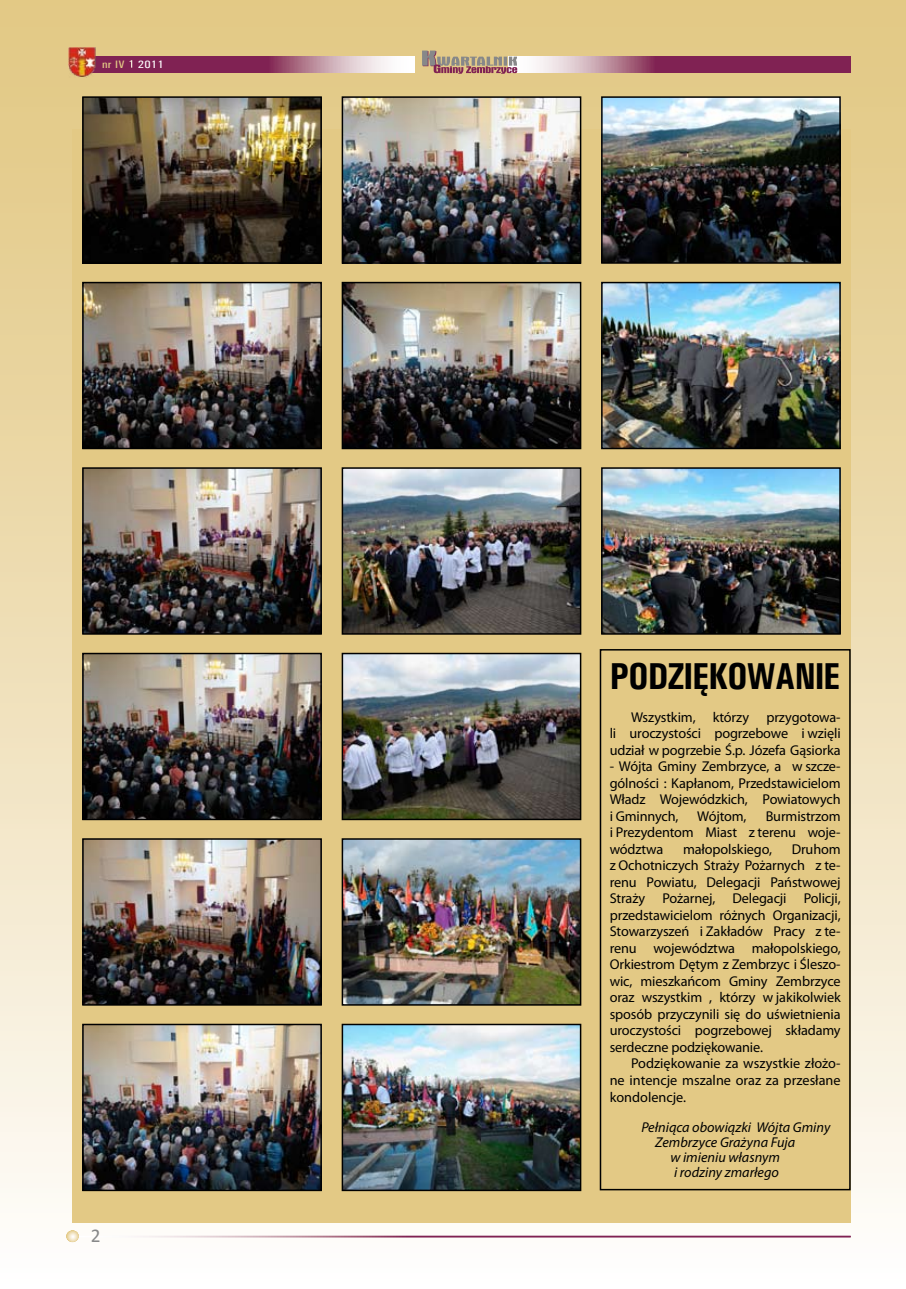
<style>
.page{position:relative;width:906px;height:1289px;background:#fff}
.page>*{position:absolute;margin:0;border:0;box-sizing:border-box;transform-origin:0 0}
.t1{font:700 condensed 37.5px "Univers";letter-spacing:-.03em;color:#000}
.t2{font:14.25px/16.5px "Myriad Pro";letter-spacing:-.01em;color:#000;text-align:justify}
.t3{font:italic 14.25px "Myriad Pro";color:#000}
.t4{font:500 condensed 10.8px "Univers";letter-spacing:.02em;color:#fff;scale:1.25 1}
.s1{color:#e3c985}
.s2{color:#802253}
</style>
<div class="page">
<div style="left:0;top:1px;width:906px;height:1287px;background:linear-gradient(to bottom,#e1c57d,#fbf9f5)"></div>
<div style="left:72px;top:130px;width:778px;height:1092px;background:#e3c985"></div>
<img style="left:85px;top:99px;width:234px;height:162px">
<div style="left:82px;top:96px;width:240px;height:168px;border:2px solid #000"></div>
<img style="left:345px;top:99px;width:233px;height:162px">
<div style="left:342px;top:96px;width:239px;height:168px;border:2px solid #000"></div>
<img style="left:604px;top:99px;width:234px;height:162px">
<div style="left:601px;top:96px;width:240px;height:168px;border:2px solid #000"></div>
<img style="left:85px;top:285px;width:234px;height:161px">
<div style="left:82px;top:282px;width:240px;height:167px;border:2px solid #000"></div>
<img style="left:345px;top:285px;width:233px;height:161px">
<div style="left:342px;top:282px;width:239px;height:167px;border:2px solid #000"></div>
<img style="left:604px;top:285px;width:234px;height:161px">
<div style="left:601px;top:282px;width:240px;height:167px;border:2px solid #000"></div>
<img style="left:85px;top:470px;width:234px;height:161px">
<div style="left:82px;top:467px;width:240px;height:167px;border:2px solid #000"></div>
<img style="left:345px;top:470px;width:233px;height:161px">
<div style="left:342px;top:467px;width:239px;height:167px;border:2px solid #000"></div>
<img style="left:604px;top:470px;width:234px;height:161px">
<div style="left:601px;top:467px;width:240px;height:167px;border:2px solid #000"></div>
<img style="left:85px;top:655px;width:234px;height:162px">
<div style="left:82px;top:652px;width:240px;height:168px;border:2px solid #000"></div>
<img style="left:345px;top:655px;width:233px;height:162px">
<div style="left:342px;top:652px;width:239px;height:168px;border:2px solid #000"></div>
<div style="left:600px;top:649px;width:250px;height:541px;border:2px solid #000"></div>
<img style="left:85px;top:841px;width:234px;height:161px">
<div style="left:82px;top:838px;width:240px;height:167px;border:2px solid #000"></div>
<img style="left:345px;top:841px;width:233px;height:161px">
<div style="left:342px;top:838px;width:239px;height:167px;border:2px solid #000"></div>
<img style="left:85px;top:1026px;width:234px;height:162px">
<div style="left:82px;top:1023px;width:240px;height:168px;border:2px solid #000"></div>
<img style="left:345px;top:1026px;width:233px;height:162px">
<div style="left:342px;top:1023px;width:239px;height:168px;border:2px solid #000"></div>
<svg style="left:95px;top:56px;width:319px;height:16px;background:#a46282"></svg>
<svg style="left:517px;top:56px;width:333px;height:16px;background:#a05b7d"></svg>
<svg style="left:422px;top:51px;width:95px;height:23px;background:#b59881"></svg>
<img style="left:68px;top:47px;width:27px;height:31px">
<hr style="left:72px;top:1235px;width:778px;height:2px;background:#fff">
<svg style="left:66px;top:1230px;width:13px;height:12px"></svg>
<svg style="left:92px;top:1229px;width:8px;height:13px"></svg>
<p class="t4" style="left:102px;top:58px;width:51px"><span class="s1">nr IV</span><span class="s2">/</span>1<span class="s2">/</span>2011</p>
<h1 class="t1" style="left:610px;top:653px;width:217px">PODZIĘKOWANIE</h1>
<p class="t2" style="left:610px;top:708px;width:232px;text-indent:21px">Wszystkim, którzy przygotowa&shy;li uroczystości pogrzebowe i wzięli udział w pogrzebie Ś.p. Józefa Gąsiorka</p>
<p class="t2" style="left:610px;top:758px;width:232px">- Wójta Gminy Zembrzyce, a w szcze&shy;gólności : Kapłanom, Przedstawicielom Władz Wojewódzkich, Powiatowych i Gminnych,</p>
<p class="t2" style="left:697px;top:807px;width:51px">Wójtom,</p>
<p class="t2" style="left:610px;top:807px;width:232px;text-indent:156px">Burmistrzom i Prezydentom Miast z terenu woje&shy;wództwa</p>
<p class="t2" style="left:610px;top:840px;width:232px;text-indent:182px">Druhom z Ochotniczych Straży Pożarnych z te&shy;renu Powiatu, Delegacji Państwowej Straży Pożarnej, Delegacji Policji, przedstawicielom różnych Organizacji, Stowarzyszeń i Zakładów Pracy z te&shy;renu województwa małopolskiego, Orkiestrom Dętym z Zembrzyc i Śleszo&shy;wic, mieszkańcom Gminy Zembrzyce oraz wszystkim , którzy w jakikolwiek sposób przyczynili się do uświetnienia uroczystości pogrzebowej składamy serdeczne podziękowanie.</p>
<p class="t2" style="left:610px;top:1055px;width:232px;text-indent:21px">Podziękowanie za wszystkie złożo&shy;ne intencje mszalne oraz za przesłane kondolencje.</p>
<p class="t3" style="left:641px;top:1117px;width:190px">Pełniąca obowiązki Wójta Gminy</p>
<p class="t3" style="left:655px;top:1132px;width:142px">Zembrzyce Grażyna Fuja</p>
<p class="t3" style="left:670px;top:1147px;width:111px">w imieniu własnym</p>
<p class="t3" style="left:674px;top:1162px;width:106px">i rodziny zmarłego</p>
<p class="t2" style="left:683px;top:840px;width:90px">małopolskiego,</p>
</div>
